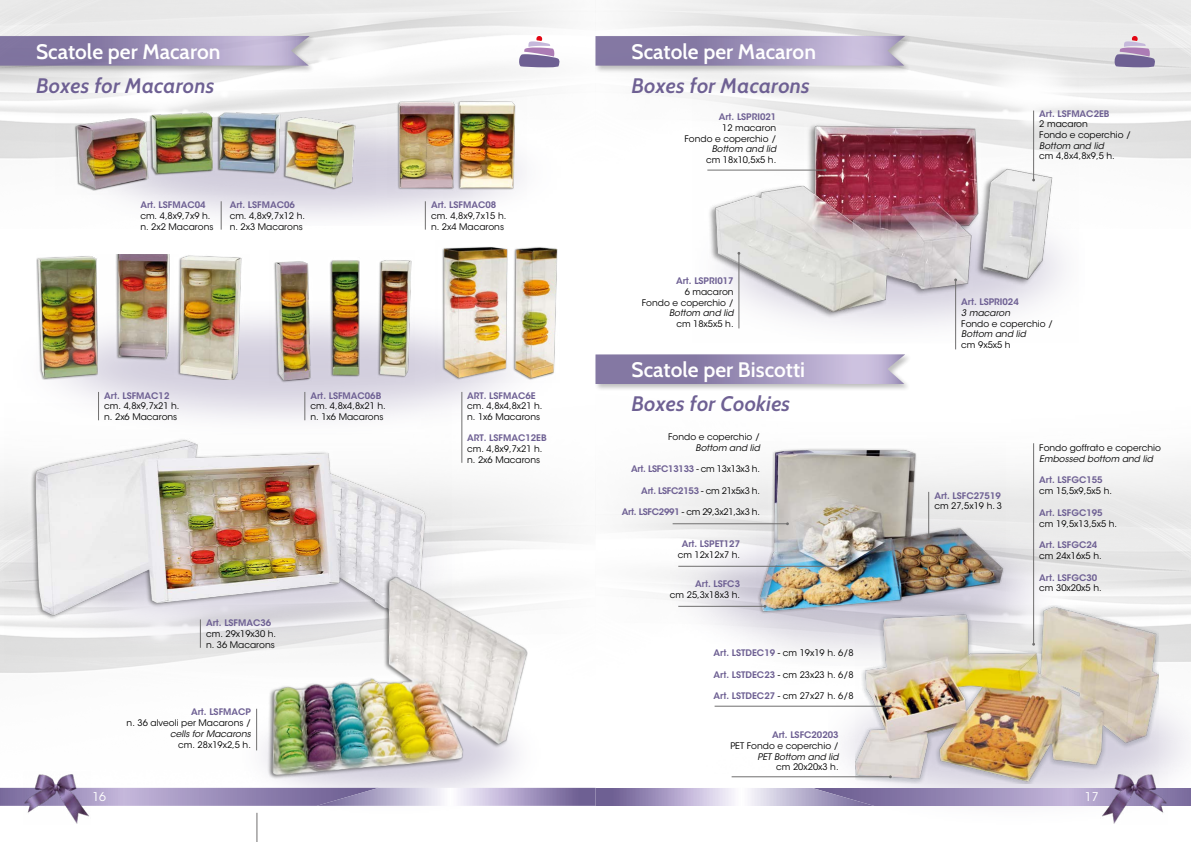
<style>
.page{position:relative;width:1191px;height:842px;background:#fff}
.page>*{position:absolute;margin:0;border:0;box-sizing:border-box;transform-origin:0 0}
.t1{font:600 21px "Cabin";color:#fff}
.t2{font:italic 600 21px "Cabin";letter-spacing:.01em;color:#6e6093}
.t3{font:12px "ITC Avant Garde Std";color:#fff}
.t4{font:9px/10.8px "ITC Avant Garde Std";color:#000}
.t5{font:600 9px "ITC Avant Garde Std";color:#6e6093}
.t6{font:italic 9px "ITC Avant Garde Std";color:#000}
.t7{font:600 9px "ITC Avant Garde Std";letter-spacing:-.03em;color:#6e6093}
.t8{font:9px "ITC Avant Garde Std";letter-spacing:-.03em;color:#000}
.s1{font-weight:400;color:#000}
.s2{font-weight:600;color:#6e6093}
</style>
<div class="page">
<img style="left:56px;top:110px;width:320px;height:84px">
<img style="left:444px;top:97px;width:82px;height:102px">
<img style="left:387px;top:93px;width:85px;height:105px">
<img style="left:269px;top:260px;width:145px;height:125px">
<img style="left:36px;top:254px;width:213px;height:126px">
<img style="left:435px;top:247px;width:123px;height:135px">
<img style="left:4px;top:403px;width:448px;height:260px">
<img style="left:262px;top:569px;width:273px;height:219px">
<img style="left:671px;top:506px;width:388px;height:160px">
<img style="left:756px;top:441px;width:249px;height:178px">
<img style="left:855px;top:606px;width:303px;height:177px">
<img style="left:693px;top:72px;width:386px;height:270px">
<div style="left:0;top:34px;width:316px;height:39px;background:#000;opacity:.3"></div>
<svg style="left:0;top:36px;width:310px;height:30px"></svg>
<div style="left:593px;top:34px;width:319px;height:39px;background:#000;opacity:.3"></div>
<svg style="left:595px;top:36px;width:310px;height:30px"></svg>
<div style="left:593px;top:352px;width:319px;height:39px;background:#000;opacity:.3"></div>
<svg style="left:595px;top:354px;width:310px;height:30px"></svg>
<img style="left:1100px;top:772px;width:67px;height:52px">
<svg style="left:0;top:788px;width:1191px;height:18px"></svg>
<svg style="left:518px;top:36px;width:42px;height:31px"></svg>
<svg style="left:1114px;top:36px;width:42px;height:31px"></svg>
<img style="left:24px;top:774px;width:67px;height:50px">
<svg style="left:221px;top:201px;width:1px;height:29px"></svg>
<svg style="left:425px;top:201px;width:1px;height:29px"></svg>
<svg style="left:98px;top:392px;width:1px;height:28px"></svg>
<svg style="left:200px;top:619px;width:1px;height:29px"></svg>
<svg style="left:304px;top:392px;width:1px;height:28px"></svg>
<hr style="left:461px;top:392px;width:1px;height:71px;background:#706f6f">
<hr style="left:256px;top:709px;width:1px;height:41px;background:#706f6f">
<hr style="left:714px;top:706px;width:176px;height:1px;background:#706f6f">
<hr style="left:731px;top:776px;width:159px;height:1px;background:#706f6f">
<hr style="left:672px;top:523px;width:115px;height:1px;background:#706f6f">
<hr style="left:678px;top:566px;width:160px;height:1px;background:#706f6f">
<hr style="left:678px;top:606px;width:87px;height:1px;background:#706f6f">
<hr style="left:1033px;top:111px;width:1px;height:69px;background:#706f6f">
<hr style="left:928px;top:492px;width:1px;height:44px;background:#706f6f">
<hr style="left:1033px;top:443px;width:1px;height:201px;background:#706f6f">
<hr style="left:738px;top:253px;width:1px;height:75px;background:#706f6f">
<hr style="left:707px;top:170px;width:118px;height:1px;background:#706f6f">
<hr style="left:955px;top:280px;width:1px;height:69px;background:#706f6f">
<svg style="left:256px;top:813px;width:1px;height:29px"></svg>
<h1 class="t1" style="left:36px;top:39px;width:186px">Scatole per Macaron</h1>
<h1 class="t1" style="left:631px;top:39px;width:186px">Scatole per Macaron</h1>
<h1 class="t2" style="left:36px;top:73px;width:180px">Boxes for Macarons</h1>
<h1 class="t2" style="left:631px;top:73px;width:180px">Boxes for Macarons</h1>
<p class="t5" style="left:140px;top:199px;width:67px">Art. LSFMAC04</p>
<p class="t4" style="left:140px;top:210px;width:75px">cm. 4,8x9,7x9 h. n. 2x2 Macarons</p>
<p class="t5" style="left:230px;top:199px;width:67px">Art. LSFMAC06</p>
<p class="t4" style="left:230px;top:210px;width:77px">cm. 4,8x9,7x12 h. n. 2x3 Macarons</p>
<p class="t5" style="left:431px;top:199px;width:67px">Art. LSFMAC08</p>
<p class="t4" style="left:431px;top:210px;width:77px">cm. 4,8x9,7x15 h. n. 2x4 Macarons</p>
<p class="t5" style="left:104px;top:390px;width:67px">Art. LSFMAC12</p>
<p class="t4" style="left:104px;top:401px;width:77px">cm. 4,8x9,7x21 h. n. 2x6 Macarons</p>
<p class="t5" style="left:310px;top:390px;width:72px">Art. LSFMAC06B</p>
<p class="t4" style="left:310px;top:401px;width:77px">cm. 4,8x4,8x21 h. n. 1x6 Macarons</p>
<p class="t5" style="left:206px;top:617px;width:67px">Art. LSFMAC36</p>
<p class="t4" style="left:206px;top:628px;width:72px">cm. 29x19x30 h. n. 36 Macarons</p>
<p class="t5" style="left:191px;top:706px;width:61px">Art. LSFMACP</p>
<p class="t4" style="left:127px;top:718px;width:126px">n. 36 alveoli per Macarons /</p>
<p class="t6" style="left:170px;top:728px;width:82px">cells for Macarons</p>
<p class="t4" style="left:178px;top:739px;width:74px">cm. 28x19x2,5 h.</p>
<p class="t5" style="left:467px;top:390px;width:70px">ART. LSFMAC6E</p>
<p class="t4" style="left:467px;top:401px;width:77px">cm. 4,8x4,8x21 h. n. 1x6 Macarons</p>
<p class="t5" style="left:467px;top:432px;width:81px">ART. LSFMAC12EB</p>
<p class="t4" style="left:467px;top:443px;width:77px">cm. 4,8x9,7x21 h. n. 2x6 Macarons</p>
<p class="t5" style="left:718px;top:111px;width:59px">Art. LSPRI021</p>
<p class="t4" style="left:684px;top:122px;width:93px;text-align:right">12 macaron<br>Fondo e coperchio /</p>
<p class="t6" style="left:711px;top:144px;width:66px">Bottom and lid</p>
<p class="t4" style="left:706px;top:155px;width:72px">cm 18x10,5x5 h.</p>
<p class="t5" style="left:676px;top:275px;width:59px">Art. LSPRI017</p>
<p class="t4" style="left:642px;top:286px;width:93px;text-align:right">6 macaron<br>Fondo e coperchio /</p>
<p class="t6" style="left:669px;top:308px;width:66px">Bottom and lid</p>
<p class="t4" style="left:676px;top:319px;width:59px">cm 18x5x5 h.</p>
<h1 class="t1" style="left:631px;top:357px;width:175px">Scatole per Biscotti</h1>
<h1 class="t2" style="left:631px;top:391px;width:160px">Boxes for Cookies</h1>
<p class="t4" style="left:668px;top:431px;width:93px">Fondo e coperchio /</p>
<p class="t6" style="left:695px;top:442px;width:66px">Bottom and lid</p>
<p class="t7" style="left:631px;top:463px;width:130px">Art. LSFC13133 <span class="s1">- cm 13x13x3 h.</span></p>
<p class="t7" style="left:641px;top:485px;width:120px">Art. LSFC2153 <span class="s1">- cm 21x5x3 h.</span></p>
<p class="t8" style="left:622px;top:507px;width:140px"><span class="s2">Art. LSFC2991</span> - cm 29,3x21,3x3 h.</p>
<p class="t5" style="left:681px;top:538px;width:60px">Art. LSPET127</p>
<p class="t4" style="left:677px;top:550px;width:64px">cm 12x12x7 h.</p>
<p class="t5" style="left:695px;top:578px;width:46px">Art. LSFC3</p>
<p class="t4" style="left:670px;top:590px;width:72px">cm 25,3x18x3 h.</p>
<p class="t4" style="left:713px;top:648px;width:141px"><span class="s2">Art. LSTDEC19</span> - cm 19x19 h. 6/8</p>
<p class="t4" style="left:713px;top:669px;width:141px"><span class="s2">Art. LSTDEC23</span> - cm 23x23 h. 6/8</p>
<p class="t4" style="left:713px;top:691px;width:141px"><span class="s2">Art. LSTDEC27</span> - cm 27x27 h. 6/8</p>
<p class="t5" style="left:772px;top:729px;width:68px">Art. LSFC20203</p>
<p class="t4" style="left:730px;top:740px;width:110px">PET Fondo e coperchio /</p>
<p class="t6" style="left:757px;top:751px;width:83px">PET Bottom and lid</p>
<p class="t4" style="left:776px;top:762px;width:64px">cm 20x20x3 h.</p>
<p class="t5" style="left:1039px;top:108px;width:72px">Art. LSFMAC2EB</p>
<p class="t4" style="left:1039px;top:119px;width:93px">2 macaron<br>Fondo e coperchio /</p>
<p class="t6" style="left:1039px;top:140px;width:66px">Bottom and lid</p>
<p class="t4" style="left:1039px;top:150px;width:77px">cm 4,8x4,8x9,5 h.</p>
<p class="t5" style="left:961px;top:296px;width:59px">Art. LSPRI024</p>
<p class="t6" style="left:961px;top:307px;width:50px">3 macaron</p>
<p class="t4" style="left:961px;top:318px;width:93px">Fondo e coperchio /</p>
<p class="t6" style="left:961px;top:329px;width:66px">Bottom and lid</p>
<p class="t4" style="left:961px;top:340px;width:51px">cm 9x5x5 h</p>
<p class="t5" style="left:934px;top:489px;width:68px">Art. LSFC27519</p>
<p class="t4" style="left:934px;top:500px;width:69px">cm 27,5x19 h. 3</p>
<p class="t4" style="left:1039px;top:442px;width:123px">Fondo goffrato e coperchio</p>
<p class="t6" style="left:1039px;top:453px;width:115px">Embossed bottom and lid</p>
<p class="t5" style="left:1039px;top:474px;width:65px">Art. LSFGC155</p>
<p class="t4" style="left:1039px;top:486px;width:74px">cm 15,5x9,5x5 h.</p>
<p class="t5" style="left:1039px;top:507px;width:65px">Art. LSFGC195</p>
<p class="t4" style="left:1039px;top:518px;width:79px">cm 19,5x13,5x5 h.</p>
<p class="t5" style="left:1039px;top:539px;width:59px">Art. LSFGC24</p>
<p class="t4" style="left:1039px;top:550px;width:64px">cm 24x16x5 h.</p>
<p class="t5" style="left:1039px;top:572px;width:59px">Art. LSFGC30</p>
<p class="t4" style="left:1039px;top:583px;width:64px">cm 30x20x5 h.</p>
<h2 class="t3" style="left:92px;top:790px;width:15px">16</h2>
<h2 class="t3" style="left:1084px;top:790px;width:15px">17</h2>
</div>
